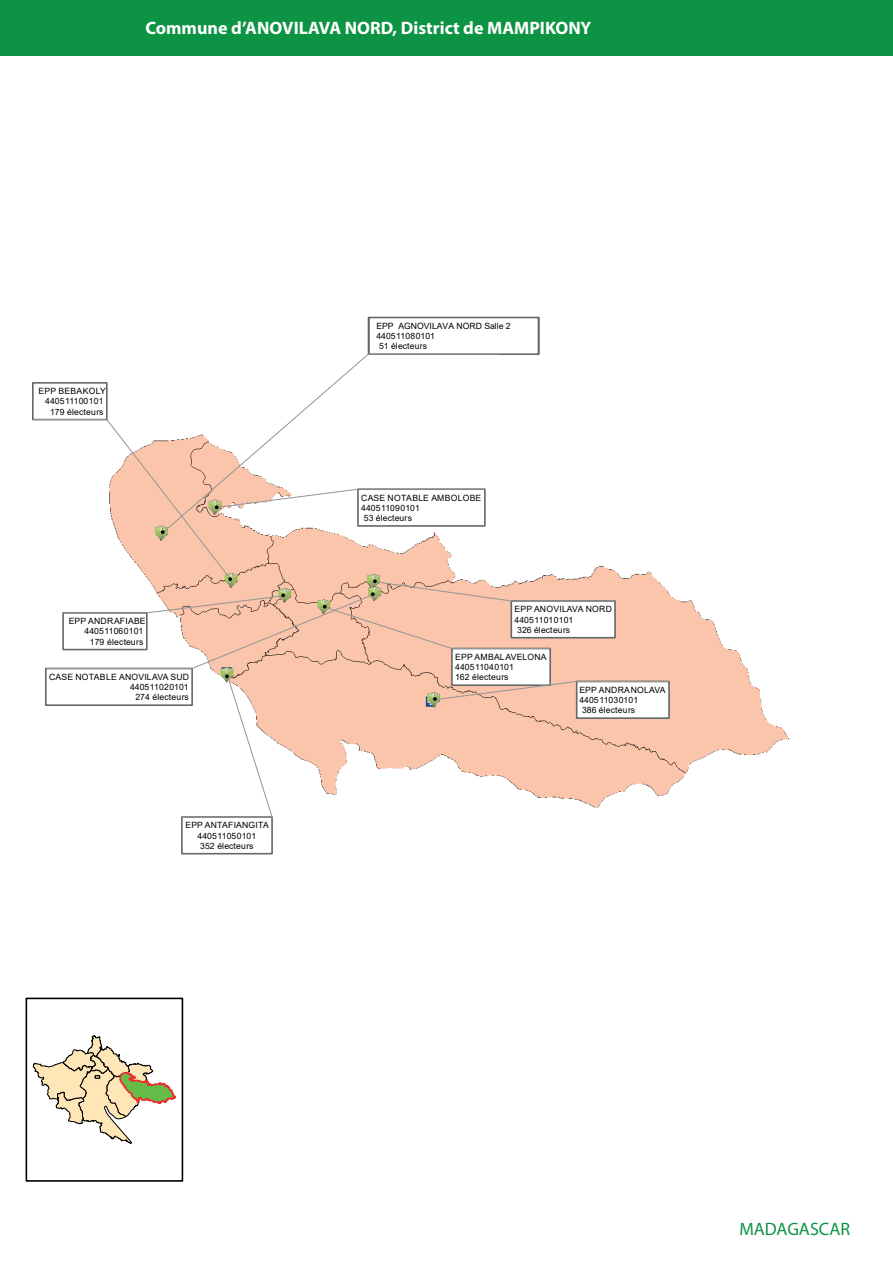
<style>
.page{position:relative;width:893px;height:1263px;background:#fff}
.page>*{position:absolute;margin:0;border:0;box-sizing:border-box;transform-origin:0 0}
.t1{font:700 18px "Myriad Pro";color:#fff}
.t2{font:18px "Myriad Pro";color:#0d9344}
.t3{font:8.7px/10.2px "Arial";letter-spacing:.005em;color:#000002;text-align:right}
.t4{font:8.7px/10.2px "Arial";letter-spacing:.005em;color:#000001;text-align:right}
.t5{font:8.7px "Arial";letter-spacing:.025em;color:#000002}
.s1{color:#000002}
</style>
<div class="page">
<div style="left:0;top:0;width:893px;height:56px;background:#0d9344"></div>
<img style="left:25px;top:316px;width:764px;height:866px">
<div style="left:368px;top:317px;width:172px;height:38px;background:#fff;border:2px solid #646869"></div>
<svg style="left:161px;top:354px;width:338px;height:65px"></svg>
<div style="left:32px;top:382px;width:76px;height:38px;background:#fff;border:2px solid #646869"></div>
<div style="left:181px;top:816px;width:92px;height:38px;background:#fff;border:2px solid #646869"></div>
<svg style="left:32px;top:419px;width:638px;height:398px"></svg>
<svg style="left:33px;top:1035px;width:144px;height:110px"></svg>
<div style="left:26px;top:997px;width:157px;height:185px;border:2px solid #000001"></div>
<h1 class="t1" style="left:145px;top:16px;width:447px">Commune d’ANOVILAVA NORD, District de MAMPIKONY</h1>
<p class="t3" style="left:39px;top:386px;width:69px">EPP BEBAKOLY<br>440511100101<br>179 électeurs</p>
<p class="t3" style="left:69px;top:616px;width:79px">EPP ANDRAFIABE<br>440511060101<br>179 électeurs</p>
<p class="t4" style="left:49px;top:672px;width:142px">CASE NOTABLE ANOVILAVA SUD<br>440511020101<br><span class="s1">274 électeu</span>rs</p>
<p class="t3" style="left:185px;top:820px;width:85px;text-align:center">EPP ANTAFIANGITA<br>440511050101<br>352 électeurs</p>
<p class="t3" style="left:376px;top:320px;width:136px">EPP AGNOVILAVA NORD Salle 2</p>
<p class="t3" style="left:376px;top:331px;width:60px">440511080101</p>
<p class="t3" style="left:379px;top:341px;width:50px">51 électeurs</p>
<p class="t3" style="left:361px;top:492px;width:122px">CASE NOTABLE AMBOLOBE</p>
<p class="t3" style="left:361px;top:503px;width:60px">440511090101</p>
<p class="t3" style="left:364px;top:513px;width:50px">53 électeurs</p>
<p class="t3" style="left:515px;top:604px;width:99px">EPP ANOVILAVA NORD</p>
<p class="t3" style="left:515px;top:614px;width:60px">440511010101</p>
<p class="t3" style="left:517px;top:625px;width:54px">326 électeurs</p>
<p class="t3" style="left:455px;top:652px;width:93px;text-align:left">EPP AMBALAVELONA<br>440511040101<br>162 électeurs</p>
<p class="t5" style="left:579px;top:684px;width:88px">EPP ANDRANOLAVA</p>
<p class="t3" style="left:579px;top:695px;width:60px">440511030101</p>
<p class="t3" style="left:582px;top:705px;width:54px">386 électeurs</p>
<h1 class="t2" style="left:740px;top:1218px;width:112px">MADAGASCAR</h1>
</div>
